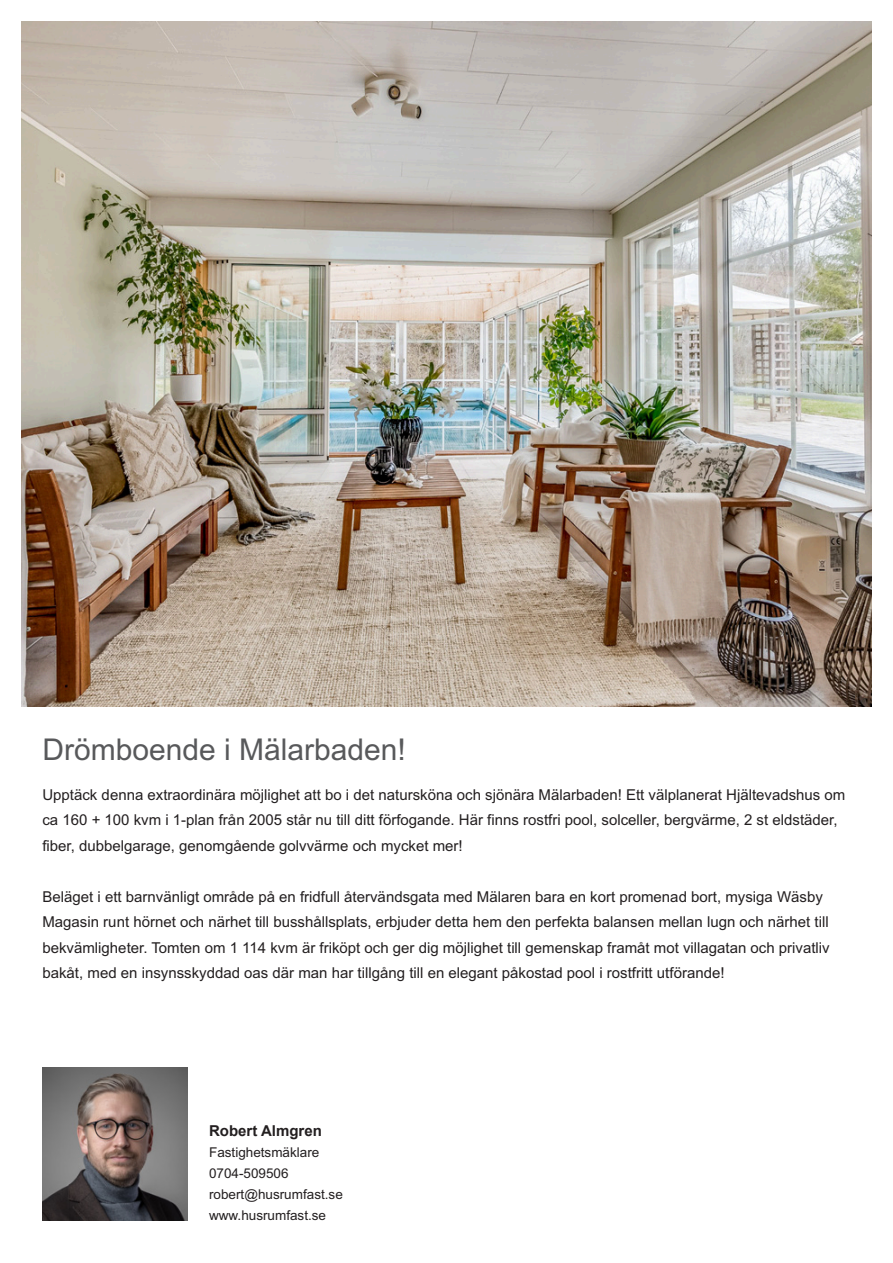
<style>
.page{position:relative;width:893px;height:1263px;background:#fff}
.page>*{position:absolute;margin:0;border:0;box-sizing:border-box;transform-origin:0 0}
.t1{font:30px "Arial";color:#58595b}
.t2{font:15px/25.5px "Arial";color:#231f20}
.t3{font:700 15px "Arial";color:#231f20}
.t4{font:13.5px/21px "Arial";color:#231f20}
</style>
<div class="page">
<img style="left:21px;top:21px;width:851px;height:686px">
<img style="left:43px;top:1067px;width:145px;height:153px">
<h1 class="t1" style="left:42px;top:729px;width:365px">Drömboende i Mälarbaden!</h1>
<p class="t2" style="left:42px;top:781px;width:804px">Upptäck denna extraordinära möjlighet att bo i det natursköna och sjönära Mälarbaden! Ett välplanerat Hjältevadshus om ca 160 + 100 kvm i 1‑plan från 2005 står nu till ditt förfogande. Här finns rostfri pool, solceller, bergvärme, 2 st eldstäder, fiber, dubbelgarage, genomgående golvvärme och mycket mer!</p>
<p class="t2" style="left:42px;top:883px;width:789px">Beläget i ett barnvänligt område på en fridfull återvändsgata med Mälaren bara en kort promenad bort, mysiga Wäsby Magasin runt hörnet och närhet till busshållsplats, erbjuder detta hem den perfekta balansen mellan lugn och närhet till bekvämligheter. Tomten om 1 114 kvm är friköpt och ger dig möjlighet till gemenskap framåt mot villagatan och privatliv bakåt, med en insynsskyddad oas där man har tillgång till en elegant påkostad pool i rostfritt utförande!</p>
<p class="t3" style="left:209px;top:1120px;width:114px">Robert Almgren</p>
<p class="t4" style="left:209px;top:1142px;width:135px">Fastighetsmäklare<br>0704‑509506 robert@husrumfast.se www.husrumfast.se</p>
</div>
